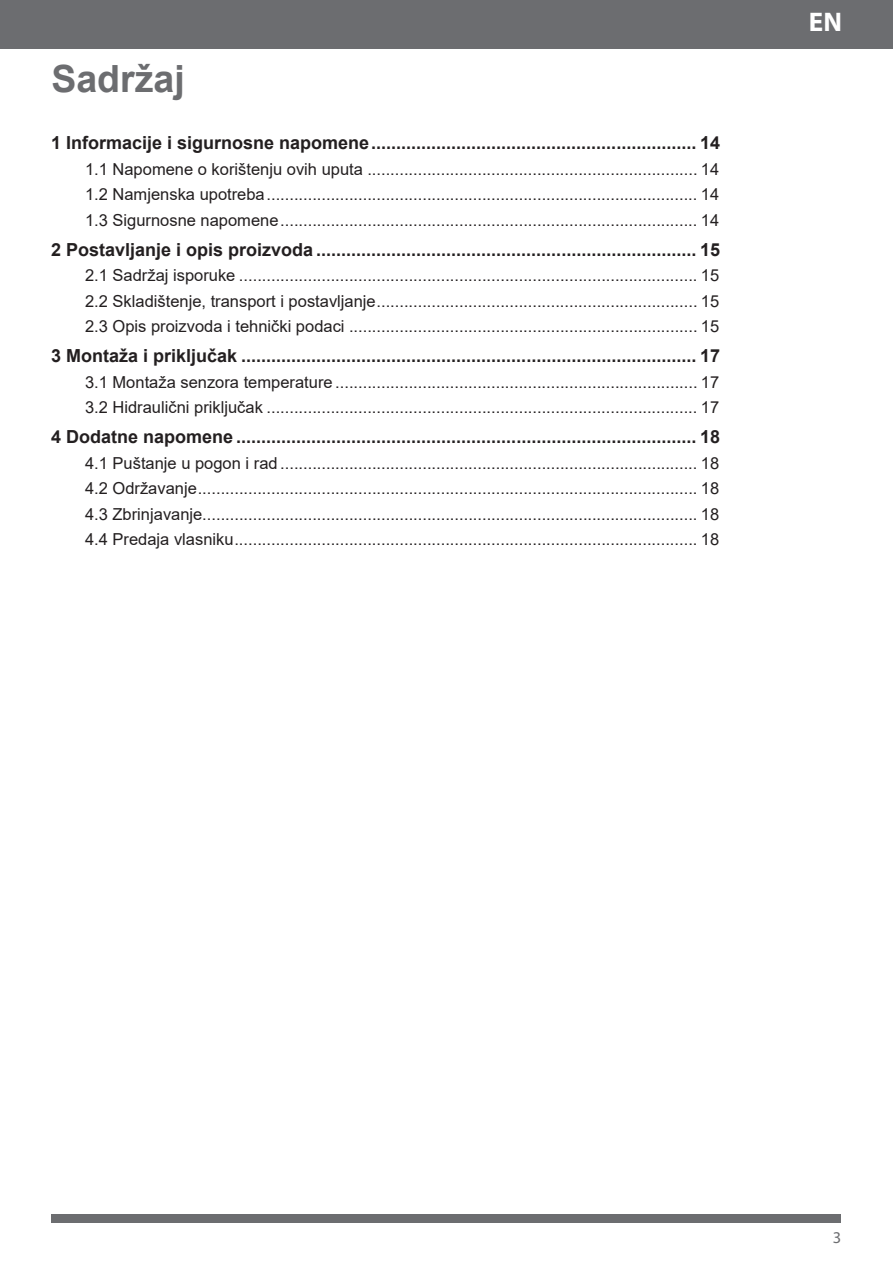
<style>
.page{position:relative;width:893px;height:1263px;background:#fff}
.page>*{position:absolute;margin:0;border:0;box-sizing:border-box;transform-origin:0 0}
.Helv__Einfacher_Absa{font:700 37.5px "Arial";color:#6c6d70}
.t1{font:700 27px "Myriad Pro";color:#fff}
.t2{font:700 18px "Arial";color:#231f20}
.t3{font:16.5px "Arial";color:#231f20}
.t4{font:16.5px "Myriad Pro";color:#6c6d70}
</style>
<div class="page">
<div style="left:0;top:0;width:893px;height:49px;background:#6c6d70"></div>
<div style="left:52px;top:1214px;width:789px;height:8px;background:#6c6d70"></div>
<p class="Helv__Einfacher_Absa" style="left:51px;top:52px;width:135px">Sadržaj</p>
<p class="t2" style="left:51px;top:130px;width:671px">1 Informacije i sigurnosne napomene................................................................. 14</p>
<p class="t3" style="left:85px;top:158px;width:636px">1.1 Napomene o korištenju ovih uputa ........................................................................ 14</p>
<p class="t3" style="left:85px;top:183px;width:636px">1.2 Namjenska upotreba.............................................................................................. 14</p>
<p class="t3" style="left:85px;top:209px;width:636px">1.3 Sigurnosne napomene........................................................................................... 14</p>
<p class="t2" style="left:51px;top:237px;width:671px">2 Postavljanje i opis proizvoda ............................................................................ 15</p>
<p class="t3" style="left:85px;top:264px;width:636px">2.1 Sadržaj isporuke .................................................................................................... 15</p>
<p class="t3" style="left:85px;top:290px;width:636px">2.2 Skladištenje, transport i postavljanje...................................................................... 15</p>
<p class="t3" style="left:85px;top:315px;width:636px">2.3 Opis proizvoda i tehnički podaci ............................................................................ 15</p>
<p class="t2" style="left:51px;top:343px;width:671px">3 Montaža i priključak ........................................................................................... 17</p>
<p class="t3" style="left:85px;top:371px;width:636px">3.1 Montaža senzora temperature ............................................................................... 17</p>
<p class="t3" style="left:85px;top:396px;width:636px">3.2 Hidraulični priključak .............................................................................................. 17</p>
<p class="t2" style="left:51px;top:424px;width:671px">4 Dodatne napomene ............................................................................................ 18</p>
<p class="t3" style="left:85px;top:452px;width:636px">4.1 Puštanje u pogon i rad ........................................................................................... 18</p>
<p class="t3" style="left:85px;top:477px;width:636px">4.2 Održavanje............................................................................................................. 18</p>
<p class="t3" style="left:85px;top:503px;width:636px">4.3 Zbrinjavanje............................................................................................................ 18</p>
<p class="t3" style="left:85px;top:528px;width:636px">4.4 Predaja vlasniku..................................................................................................... 18</p>
<h2 class="t1" style="left:809px;top:4px;width:35px">EN</h2>
<p class="t4" style="left:833px;top:1227px;width:10px">3</p>
</div>
